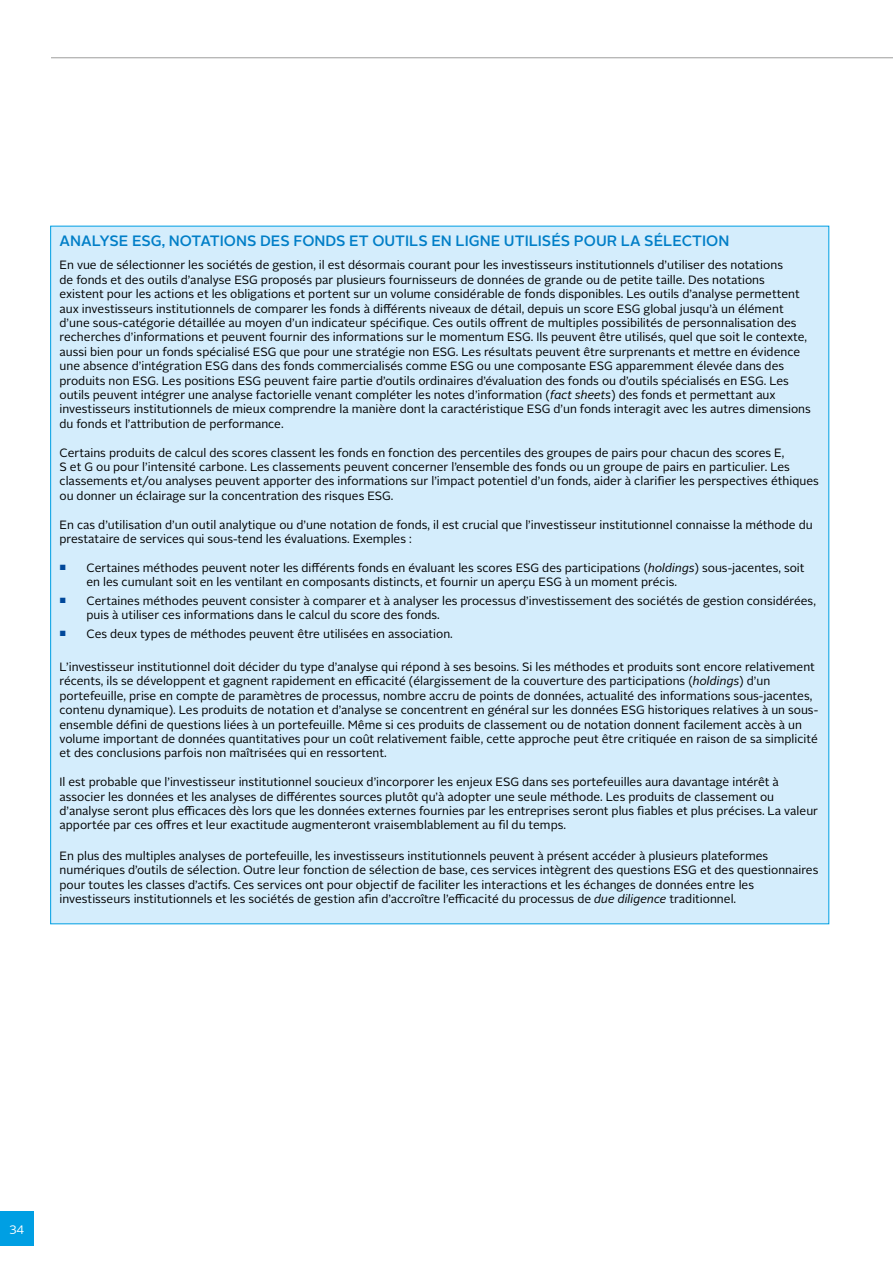
<style>
.page{position:relative;width:893px;height:1263px;background:#fff}
.page>*{position:absolute;margin:0;border:0;box-sizing:border-box;transform-origin:0 0}
._6_Paragraph_SubSub{font:500 15px "Alright Sans";color:#007ec7}
._2_Body{font:12px/14.4px "Alright Sans";color:#000}
.t1{font:12px "Alright Sans";color:#fff}
.s1{font-style:italic}
.s2{font-size:7.5px;color:#00489a}
</style>
<div class="page">
<hr style="left:51px;top:57px;width:842px;height:1px;background:#9d9d9c">
<div style="left:0;top:1212px;width:34px;height:34px;background:#009fe3"></div>
<div style="left:51px;top:226px;width:778px;height:698px;background:#d4edfc"></div>
<p class="_6_Paragraph_SubSub" style="left:60px;top:231px;width:671px">ANALYSE ESG, NOTATIONS DES FONDS ET OUTILS EN LIGNE UTILISÉS POUR LA SÉLECTION</p>
<p class="_2_Body" style="left:60px;top:258px;width:753px">En vue de sélectionner les sociétés de gestion, il est désormais courant pour les investisseurs institutionnels d’utiliser des notations<br>de fonds et des outils d’analyse ESG proposés par plusieurs fournisseurs de données de grande ou de petite taille. Des notations existent pour les actions et les obligations et portent sur un volume considérable de fonds disponibles. Les outils d’analyse permettent aux investisseurs institutionnels de comparer les fonds à différents niveaux de détail, depuis un score ESG global jusqu’à un élément d’une sous-catégorie détaillée au moyen d’un indicateur spécifique. Ces outils offrent de multiples possibilités de personnalisation des recherches d’informations et peuvent fournir des informations sur le momentum ESG. Ils peuvent être utilisés, quel que soit le contexte, aussi bien pour un fonds spécialisé ESG que pour une stratégie non ESG. Les résultats peuvent être surprenants et mettre en évidence une absence d’intégration ESG dans des fonds commercialisés comme ESG ou une composante ESG apparemment élevée dans des produits non ESG. Les positions ESG peuvent faire partie d’outils ordinaires d’évaluation des fonds ou d’outils spécialisés en ESG. Les outils peuvent intégrer une analyse factorielle venant compléter les notes d’information (<span class="s1">fact sheets</span>) des fonds et permettant aux investisseurs institutionnels de mieux comprendre la manière dont la caractéristique ESG d’un fonds interagit avec les autres dimensions du fonds et l’attribution de performance.</p>
<p class="_2_Body" style="left:60px;top:445px;width:761px">Certains produits de calcul des scores classent les fonds en fonction des percentiles des groupes de pairs pour chacun des scores E,<br>S et G ou pour l’intensité carbone. Les classements peuvent concerner l’ensemble des fonds ou un groupe de pairs en particulier. Les classements et/ou analyses peuvent apporter des informations sur l’impact potentiel d’un fonds, aider à clarifier les perspectives éthiques ou donner un éclairage sur la concentration des risques ESG.</p>
<p class="_2_Body" style="left:60px;top:517px;width:755px">En cas d’utilisation d’un outil analytique ou d’une notation de fonds, il est crucial que l’investisseur institutionnel connaisse la méthode du prestataire de services qui sous-tend les évaluations. Exemples :</p>
<p class="_2_Body" style="left:87px;top:561px;width:719px;text-indent:-27px"><span class="s2">■</span> Certaines méthodes peuvent noter les différents fonds en évaluant les scores ESG des participations (<span class="s1">holdings</span>) sous-jacentes, soit en les cumulant soit en les ventilant en composants distincts, et fournir un aperçu ESG à un moment précis.</p>
<p class="_2_Body" style="left:87px;top:594px;width:731px;text-indent:-27px"><span class="s2">■</span> Certaines méthodes peuvent consister à comparer et à analyser les processus d’investissement des sociétés de gestion considérées, puis à utiliser ces informations dans le calcul du score des fonds.</p>
<p class="_2_Body" style="left:60px;top:627px;width:395px"><span class="s2">■</span> Ces deux types de méthodes peuvent être utilisées en association.</p>
<p class="_2_Body" style="left:60px;top:660px;width:760px">L’investisseur institutionnel doit décider du type d’analyse qui répond à ses besoins. Si les méthodes et produits sont encore relativement récents, ils se développent et gagnent rapidement en efficacité (élargissement de la couverture des participations (<span class="s1">holdings</span>) d’un portefeuille, prise en compte de paramètres de processus, nombre accru de points de données, actualité des informations sous-jacentes, contenu dynamique). Les produits de notation et d’analyse se concentrent en général sur les données ESG historiques relatives à un sous&shy;ensemble défini de questions liées à un portefeuille. Même si ces produits de classement ou de notation donnent facilement accès à un volume important de données quantitatives pour un coût relativement faible, cette approche peut être critiquée en raison de sa simplicité et des conclusions parfois non maîtrisées qui en ressortent.</p>
<p class="_2_Body" style="left:60px;top:775px;width:760px">Il est probable que l’investisseur institutionnel soucieux d’incorporer les enjeux ESG dans ses portefeuilles aura davantage intérêt à associer les données et les analyses de différentes sources plutôt qu’à adopter une seule méthode. Les produits de classement ou d’analyse seront plus efficaces dès lors que les données externes fournies par les entreprises seront plus fiables et plus précises. La valeur apportée par ces offres et leur exactitude augmenteront vraisemblablement au fil du temps.</p>
<p class="_2_Body" style="left:60px;top:849px;width:760px">En plus des multiples analyses de portefeuille, les investisseurs institutionnels peuvent à présent accéder à plusieurs plateformes numériques d’outils de sélection. Outre leur fonction de sélection de base, ces services intègrent des questions ESG et des questionnaires pour toutes les classes d’actifs. Ces services ont pour objectif de faciliter les interactions et les échanges de données entre les investisseurs institutionnels et les sociétés de gestion afin d’accroître l’efficacité du processus de <span class="s1">due diligence</span> traditionnel.</p>
<p class="t1" style="left:10px;top:1220px;width:16px">34</p>
</div>
